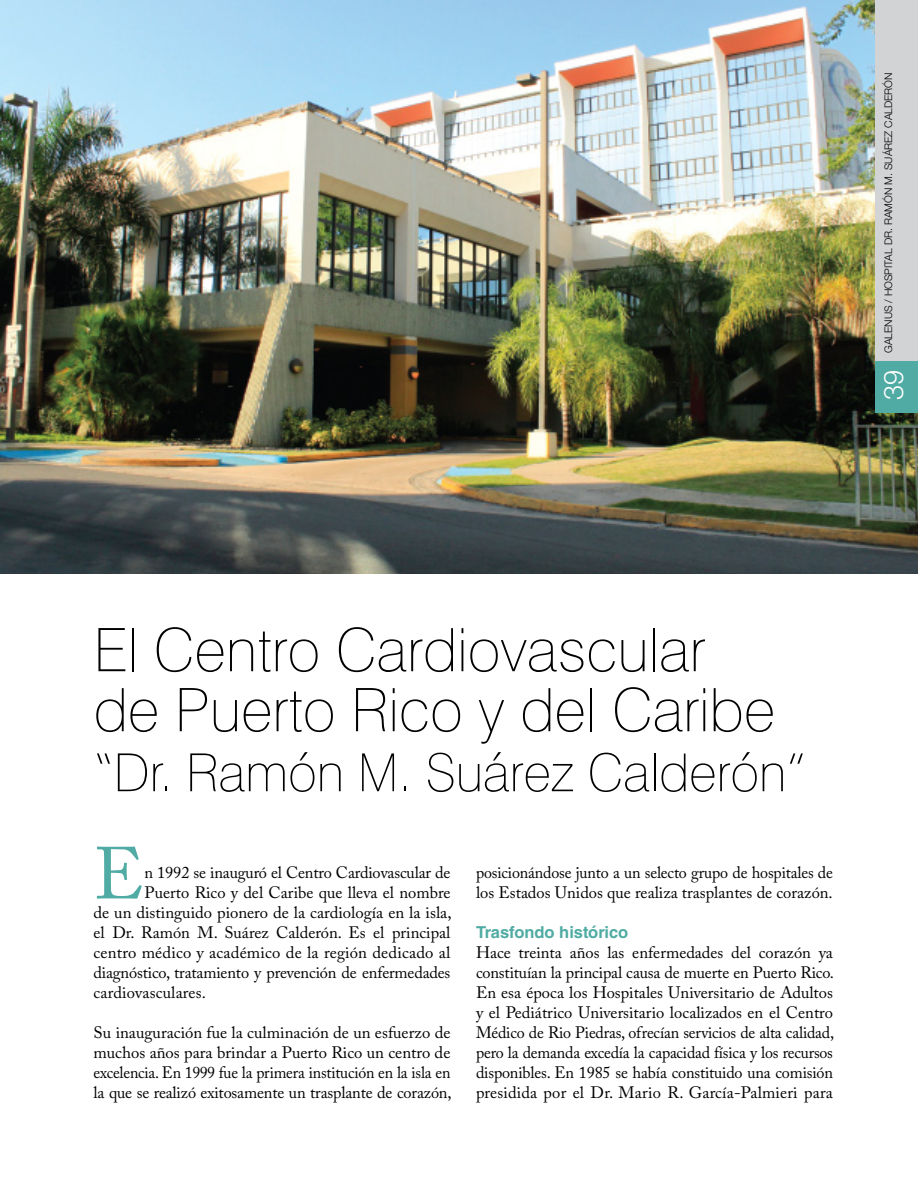
<style>
.page{position:relative;width:918px;height:1188px;background:#fff}
.page>*{position:absolute;margin:0;border:0;box-sizing:border-box;transform-origin:0 0}
.t1{font:72.9px "Adobe Caslon Pro";color:#4faba3}
.t2{font:100 60px/60px "Swiss 721 BT";color:#000}
.t3{font:100 52.5px "Swiss 721 BT";color:#000}
.t4{font:300 27px "Helvetica Neue";color:#fff}
.t5{font:16.5px/20px "Adobe Caslon Pro";color:#000;text-align:justify}
.t6{font:700 16.5px "Helvetica LT Std";color:#4faba3}
.t7{font:300 10.5px "Helvetica Neue";color:#000}
</style>
<div class="page">
<img style="left:0;top:0;width:918px;height:574px">
<div style="left:875px;top:0;width:43px;height:412px;background:#d1d3d4"></div>
<div style="left:875px;top:361px;width:43px;height:51px;background:#4faba3"></div>
<p class="t7" style="left:882px;top:353px;width:281px;rotate:-90deg">GALENUS / HOSPITAL Dr. Ramón M. Suárez Calderón</p>
<h3 class="t4" style="left:877px;top:400px;width:32px;rotate:-90deg">39</h3>
<h2 class="t2" style="left:94px;top:619px;width:683px">El Centro Cardiovascular de Puerto Rico y del Caribe</h2>
<h3 class="t3" style="left:94px;top:741px;width:714px">“Dr. Ramón M. Suárez Calderón”</h3>
<h1 class="t1" style="left:94px;top:831px;width:52px">E</h1>
<p class="t5" style="left:145px;top:863px;width:307px">n 1992 se inauguró el Centro Cardiovascular de</p>
<p class="t5" style="left:145px;top:883px;width:307px">Puerto Rico y del Caribe que lleva el nombre</p>
<p class="t5" style="left:94px;top:903px;width:360px">de un distinguido pionero de la cardiología en la isla,</p>
<p class="t5" style="left:94px;top:923px;width:358px">el Dr. Ramón M. Suárez Calderón. Es el principal</p>
<p class="t5" style="left:94px;top:943px;width:358px">centro médico y académico de la región dedicado al</p>
<p class="t5" style="left:94px;top:963px;width:358px">diagnóstico, tratamiento y prevención de enfermedades</p>
<p class="t5" style="left:94px;top:982px;width:114px">cardiovasculares.</p>
<p class="t5" style="left:94px;top:1022px;width:360px">Su inauguración fue la culminación de un esfuerzo de muchos años para brindar a Puerto Rico un centro de excelencia. En 1999 fue la primera institución en la isla en la que se realizó exitosamente un trasplante de corazón,</p>
<p class="t5" style="left:476px;top:863px;width:358px">posicionándose junto a un selecto grupo de hospitales de los Estados Unidos que realiza trasplantes de corazón.</p>
<p class="t6" style="left:476px;top:922px;width:154px">Trasfondo histórico</p>
<p class="t5" style="left:476px;top:943px;width:360px">Hace treinta años las enfermedades del corazón ya constituían la principal causa de muerte en Puerto Rico.<br>En esa época los Hospitales Universitario de Adultos y el Pediátrico Universitario localizados en el Centro Médico de Rio Piedras, ofrecían servicios de alta calidad, pero la demanda excedía la capacidad física y los recursos disponibles. En 1985 se había constituido una comisión presidida por el Dr. Mario R. García-Palmieri para</p>
</div>
